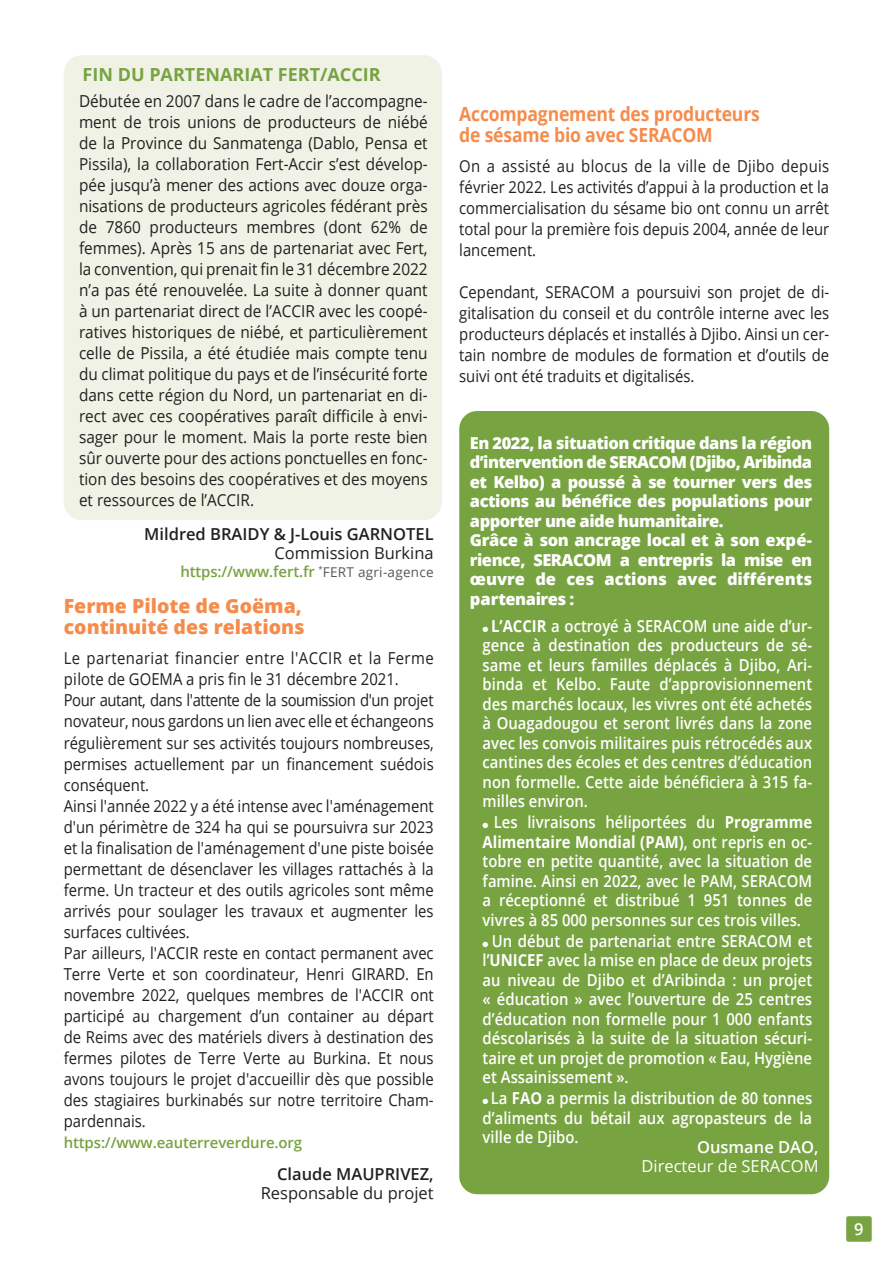
<style>
.page{position:relative;width:893px;height:1263px;background:#fff}
.page>*{position:absolute;margin:0;border:0;box-sizing:border-box;transform-origin:0 0}
.t1{font:700 19.5px/21px "Open Sans";letter-spacing:-.01em;color:#f68c4c;scale:.9 1}
.t2{font:800 19.5px/21px "Open Sans";color:#f68c4c}
.t3{font:700 18px "Open Sans";color:#78a341}
.t4{font:16.5px/21px "Open Sans";color:#231f20;text-align:justify;scale:.9 1}
.t5{font:600 16.5px/19.5px "Open Sans";color:#fff;text-align:justify;scale:.9 1}
.t6{font:16.5px/21px "Open Sans";color:#231f20;text-align:justify;scale:.93 1}
.t7{font:800 16.5px/19.5px "Open Sans";letter-spacing:-.03em;color:#fff}
.t8{font:600 16.5px "Open Sans";color:#231f20}
.t9{font:16.5px "Open Sans";color:#231f20}
.t10{font:16.5px "Open Sans";color:#fff}
.t11{font:600 16.5px "Open Sans";color:#fff}
.t12{font:600 15px "Open Sans";letter-spacing:-.01em;color:#78a341}
.s1{font-weight:400;font-size:13.5px;color:#57585a}
.s2{font-weight:700}
</style>
<div class="page">
<div style="left:846px;top:1216px;width:26px;height:26px;background:#78a341;border-radius:2px"></div>
<div style="left:64px;top:55px;width:378px;height:465px;background:#eff2e5;border-radius:18px"></div>
<div style="left:459px;top:411px;width:370px;height:783px;background:#78a341;border-radius:18px"></div>
<p class="t3" style="left:83px;top:61px;width:300px">FIN DU PARTENARIAT FERT/ACCIR</p>
<p class="t6" style="left:79px;top:90px;width:376px">Débutée en 2007 dans le cadre de l’accompagne&shy;ment de trois unions de producteurs de niébé de la Province du Sanmatenga (Dablo, Pensa et Pissila), la collaboration Fert-Accir s’est dévelop&shy;pée jusqu’à mener des actions avec douze orga&shy;nisations de producteurs agricoles fédérant près de 7860 producteurs membres (dont 62% de femmes). Après 15 ans de partenariat avec Fert, la convention, qui prenait fin le 31 décembre 2022 n’a pas été renouvelée. La suite à donner quant à un partenariat direct de l’ACCIR avec les coopé&shy;ratives historiques de niébé, et particulièrement celle de Pissila, a été étudiée mais compte tenu du climat politique du pays et de l’insécurité forte dans cette région du Nord, un partenariat en di&shy;rect avec ces coopératives paraît difficile à envi&shy;sager pour le moment. Mais la porte reste bien sûr ouverte pour des actions ponctuelles en fonc&shy;tion des besoins des coopératives et des moyens et ressources de l’ACCIR.</p>
<p class="t8" style="left:144px;top:523px;width:291px">Mildred BRAIDY &amp; J-Louis GARNOTEL</p>
<p class="t9" style="left:274px;top:542px;width:161px">Commission Burkina</p>
<p class="t12" style="left:180px;top:561px;width:255px">https://www.fert.fr <sup>*</sup><span class="s1">FERT agri-agence</span></p>
<p class="t2" style="left:64px;top:595px;width:242px">Ferme Pilote de Goëma, continuité des relations</p>
<p class="t4" style="left:64px;top:647px;width:413px;text-align:left">Le partenariat financier entre l'ACCIR et la Ferme pilote de GOEMA a pris fin le 31 décembre 2021.<br>Pour autant, dans l'attente de la soumission d'un projet novateur, nous gardons un lien avec elle et échangeons régulièrement sur ses activités toujours nombreuses, permises actuellement par un financement suédois conséquent.<br>Ainsi l'année 2022 y a été intense avec l'aménagement d'un périmètre de 324 ha qui se poursuivra sur 2023 et la finalisation de l'aménagement d'une piste boisée permettant de désenclaver les villages rattachés à la ferme. Un tracteur et des outils agricoles sont même arrivés pour soulager les travaux et augmenter les surfaces cultivées.<br>Par ailleurs, l'ACCIR reste en contact permanent avec Terre Verte et son coordinateur, Henri GIRARD. En novembre 2022, quelques membres de l'ACCIR ont participé au chargement d’un container au départ de Reims avec des matériels divers à destination des fermes pilotes de Terre Verte au Burkina. Et nous avons toujours le projet d'accueillir dès que possible des stagiaires burkinabés sur notre territoire Cham&shy;pardennais.</p>
<p class="t12" style="left:64px;top:1132px;width:240px">https://www.eauterreverdure.org</p>
<p class="t8" style="left:277px;top:1163px;width:158px">Claude MAUPRIVEZ,</p>
<p class="t9" style="left:261px;top:1182px;width:175px">Responsable du projet</p>
<p class="t1" style="left:459px;top:103px;width:335px">Accompagnement des producteurs de sésame bio avec SERACOM</p>
<p class="t4" style="left:459px;top:155px;width:413px">On a assisté au blocus de la ville de Djibo depuis février 2022. Les activités d’appui à la production et la commercialisation du sésame bio ont connu un arrêt total pour la première fois depuis 2004, année de leur lancement.</p>
<p class="t4" style="left:459px;top:281px;width:413px">Cependant, SERACOM a poursuivi son projet de di&shy;gitalisation du conseil et du contrôle interne avec les producteurs déplacés et installés à Djibo. Ainsi un cer&shy;tain nombre de modules de formation et d’outils de suivi ont été traduits et digitalisés.</p>
<p class="t7" style="left:470px;top:432px;width:344px">En 2022, la situation critique dans la région d’intervention de SERACOM (Djibo, Aribinda et Kelbo) a poussé à se tourner vers des actions au bénéfice des populations pour apporter une aide humanitaire.<br>Grâce à son ancrage local et à son expé&shy;rience, SERACOM a entrepris la mise en œuvre de ces actions avec différents partenaires :</p>
<p class="t5" style="left:483px;top:616px;width:368px">● <span class="s2">L’ACCIR</span> a octroyé à SERACOM une aide d’ur&shy;gence à destination des producteurs de sé&shy;same et leurs familles déplacés à Djibo, Ari&shy;binda et Kelbo. Faute d’approvisionnement des marchés locaux, les vivres ont été achetés à Ouagadougou et seront livrés dans la zone avec les convois militaires puis rétrocédés aux cantines des écoles et des centres d’éducation non formelle. Cette aide bénéficiera à 315 fa&shy;milles environ.</p>
<p class="t5" style="left:483px;top:812px;width:368px">● Les livraisons héliportées du <span class="s2">Programme Alimentaire Mondial (PAM)</span>, ont repris en oc&shy;tobre en petite quantité, avec la situation de famine. Ainsi en 2022, avec le PAM, SERACOM a réceptionné et distribué 1 951 tonnes de vivres à 85 000 personnes sur ces trois villes.</p>
<p class="t5" style="left:483px;top:931px;width:368px">● Un début de partenariat entre SERACOM et l’<span class="s2">UNICEF</span> avec la mise en place de deux projets au niveau de Djibo et d’Aribinda : un projet « éducation » avec l’ouverture de 25 centres d’éducation non formelle pour 1 000 enfants déscolarisés à la suite de la situation sécuri&shy;taire et un projet de promotion « Eau, Hygiène et Assainissement ».</p>
<p class="t5" style="left:483px;top:1088px;width:368px">● La <span class="s2">FAO</span> a permis la distribution de 80 tonnes d’aliments du bétail aux agropasteurs de la ville de Djibo.</p>
<p class="t11" style="left:697px;top:1135px;width:123px">Ousmane DAO,</p>
<p class="t10" style="left:642px;top:1155px;width:178px">Directeur de SERACOM</p>
<p class="t11" style="left:854px;top:1217px;width:11px">9</p>
</div>
